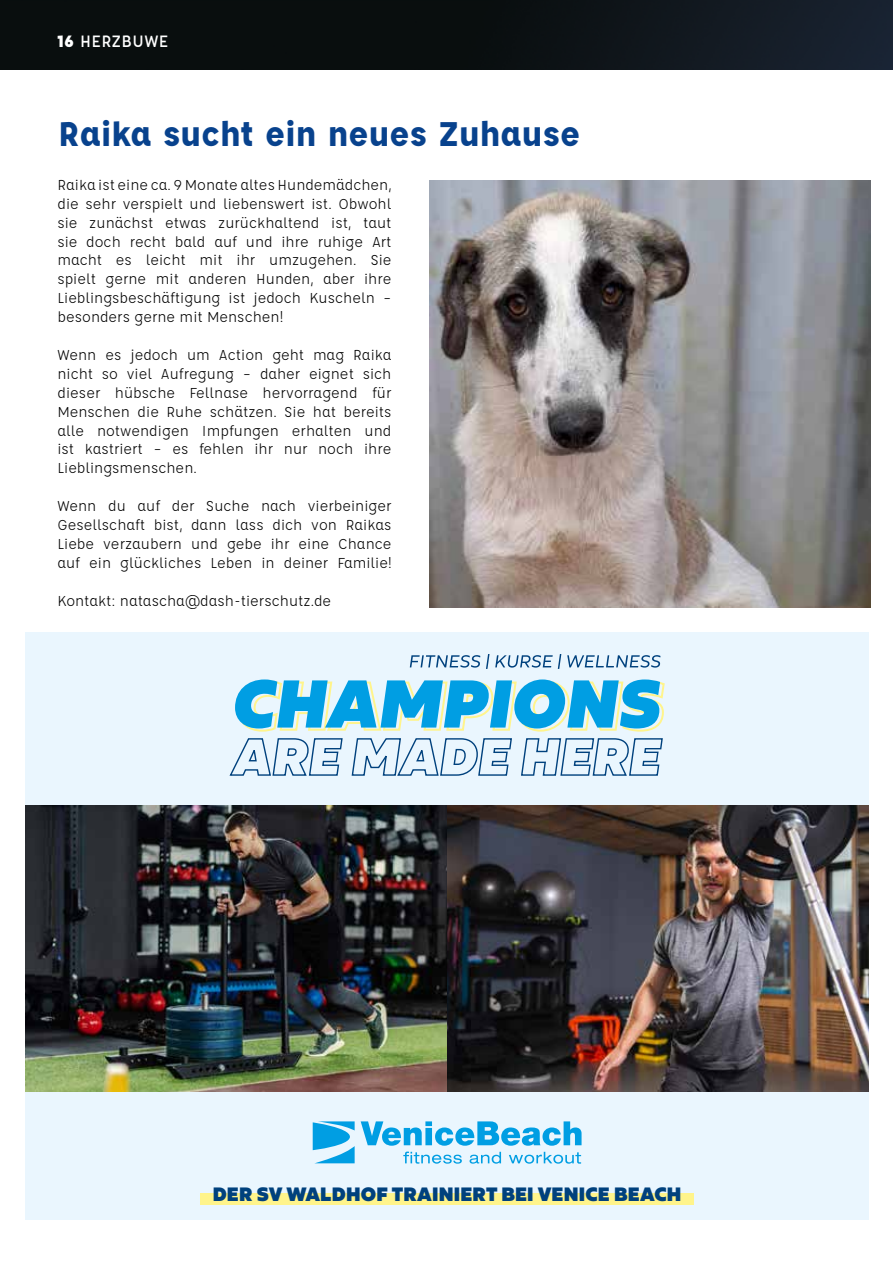
<style>
.page{position:relative;width:893px;height:1263px;background:#fff}
.page>*{position:absolute;margin:0;border:0;box-sizing:border-box;transform-origin:0 0}
.t1{font:700 37.5px "Affogato";color:#08428d}
.t2{font:19.35px "BR Nebula Super";letter-spacing:.01em;color:#00417d}
.t3{font:500 18px "Affogato";letter-spacing:.02em;color:#fff}
.t4{font:15.75px/18.9px "Affogato";color:#000;text-align:justify}
.s1{font-weight:900}
</style>
<div class="page">
<img style="left:3px;top:0;width:890px;height:69px">
<img style="left:430px;top:181px;width:440px;height:427px">
<div style="left:26px;top:632px;width:843px;height:587px;background:#eaf6fe"></div>
<svg style="left:361px;top:1121px;width:221px;height:43px"></svg>
<svg style="left:313px;top:1121px;width:42px;height:42px"></svg>
<div style="left:201px;top:1193px;width:493px;height:12px;background:#fff48b"></div>
<svg style="left:229px;top:679px;width:436px;height:97px"></svg>
<svg style="left:410px;top:654px;width:250px;height:15px"></svg>
<img style="left:26px;top:805px;width:843px;height:287px">
<img style="left:0;top:0;width:3px;height:69px">
<p class="t3" style="left:57px;top:30px;width:112px"><span class="s1">16</span> HERZBUWE</p>
<h1 class="t1" style="left:58px;top:110px;width:524px">Raika sucht ein neues Zuhause</h1>
<p class="t4" style="left:57px;top:175px;width:336px">Raika ist eine ca. 9 Monate altes Hundemädchen, die sehr verspielt und liebenswert ist. Obwohl sie zunächst etwas zurückhaltend ist, taut sie doch recht bald auf und ihre ruhige Art macht es leicht mit ihr umzugehen. Sie spielt gerne mit anderen Hunden, aber ihre Lieblingsbeschäftigung ist jedoch Kuscheln – besonders gerne mit Menschen!</p>
<p class="t4" style="left:57px;top:345px;width:336px">Wenn es jedoch um Action geht mag Raika nicht so viel Aufregung – daher eignet sich dieser hübsche Fellnase hervorragend für Menschen die Ruhe schätzen. Sie hat bereits alle notwendigen Impfungen erhalten und ist kastriert – es fehlen ihr nur noch ihre Lieblingsmenschen.</p>
<p class="t4" style="left:57px;top:496px;width:336px">Wenn du auf der Suche nach vierbeiniger Gesellschaft bist, dann lass dich von Raikas Liebe verzaubern und gebe ihr eine Chance auf ein glückliches Leben in deiner Familie!</p>
<p class="t4" style="left:57px;top:591px;width:275px">Kontakt: natascha@dash-tierschutz.de</p>
<p class="t2" style="left:213px;top:1180px;width:470px">DER SV WALDHOF TRAINIERT BEI VENICE BEACH</p>
</div>
